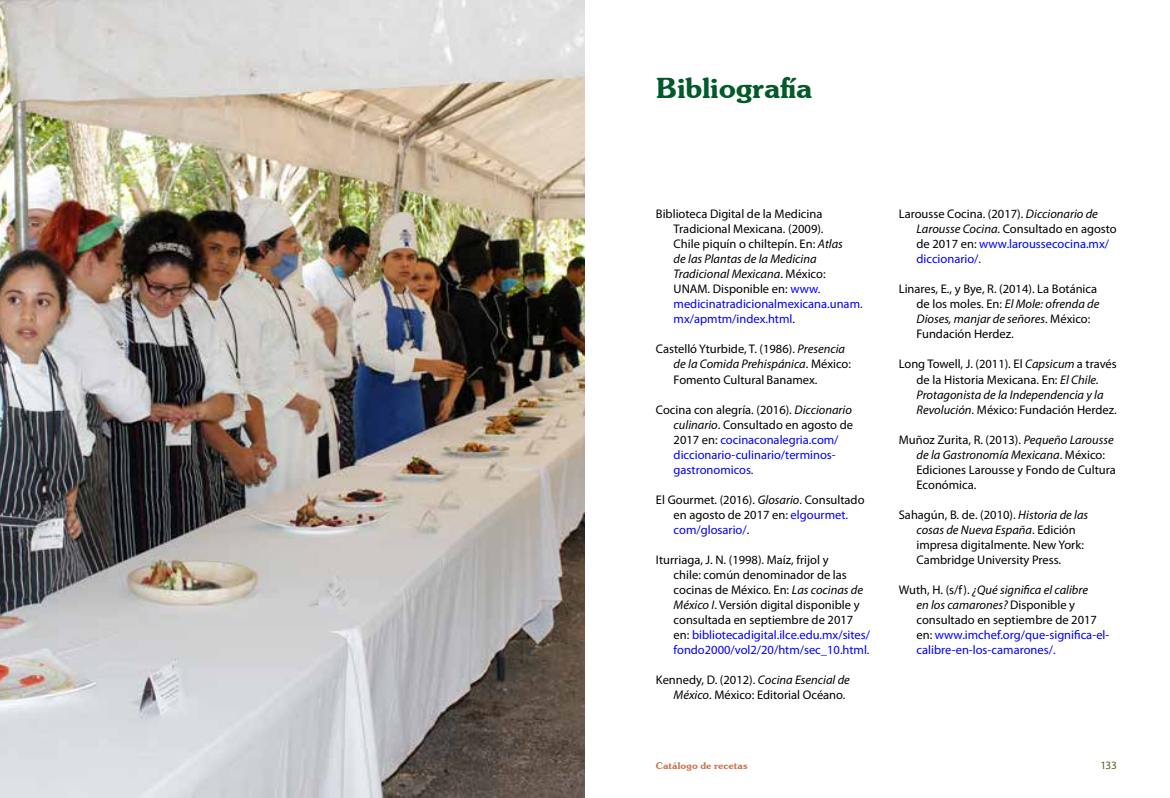
<style>
.page{position:relative;width:1170px;height:798px;background:#fff}
.page>*{position:absolute;margin:0;border:0;box-sizing:border-box;transform-origin:0 0}
.t1{font:600 30px "Souvenir Itc TEE";color:#005a2a}
.t2{font:12.5px/15px "Myriad Pro";color:#000}
.t3{font:12.5px/15px "Myriad Pro";color:#00f}
.t4{font:11.25px "Myriad Pro";color:#59611d}
.t5{font:600 10px "Souvenir Itc TEE";letter-spacing:.02em;color:#c6744c}
.s1{font-style:italic}
.s2{color:#00f}
.s3{color:#000}
.s4{font-style:italic;color:#000}
</style>
<div class="page">
<img style="left:0;top:0;width:585px;height:797px">
<h1 class="t1" style="left:656px;top:70px;width:158px">Bibliografía</h1>
<p class="t2" style="left:673px;top:206px;width:190px;text-indent:-18px">Biblioteca Digital de la Medicina<br>Tradicional Mexicana. (2009).<br>Chile piquín o chiltepín. En: <span class="s1">Atlas<br>de las Plantas de la Medicina<br>Tradicional Mexicana</span>. México:<br>UNAM. Disponible en: <span class="s2">www. medicinatradicionalmexicana.unam. mx/apmtm/index.html</span>.</p>
<p class="t2" style="left:673px;top:341px;width:179px;text-indent:-18px">Castelló Yturbide, T. (1986). <span class="s1">Presencia de la Comida Prehispánica</span>. México:<br>Fomento Cultural Banamex.</p>
<p class="t3" style="left:673px;top:401px;width:181px;text-indent:-18px"><span class="s3">Cocina con alegría. (2016).</span> <span class="s4">Diccionario culinario</span><span class="s3">. Consultado en agosto de<br>2017 en:</span> cocinaconalegria.com/ diccionario-culinario/terminos&shy;gastronomicos.</p>
<p class="t2" style="left:673px;top:491px;width:192px;text-indent:-18px">El Gourmet. (2016). <span class="s1">Glosario</span>. Consultado en agosto de 2017 en: <span class="s2">elgourmet. com/glosario/</span>.</p>
<p class="t2" style="left:673px;top:551px;width:198px;text-indent:-18px">Iturriaga, J. N. (1998). Maíz, frijol y<br>chile: común denominador de las cocinas de México. En: <span class="s1">Las cocinas de México I</span>. Versión digital disponible y consultada en septiembre de 2017 en: <span class="s2">bibliotecadigital.ilce.edu.mx/sites/ fondo2000/vol2/20/htm/sec_10.html.</span></p>
<p class="t2" style="left:673px;top:671px;width:178px;text-indent:-18px">Kennedy, D. (2012). <span class="s1">Cocina Esencial de<br>México</span>. México: Editorial Océano.</p>
<p class="t2" style="left:916px;top:206px;width:202px;text-indent:-18px">Larousse Cocina. (2017). <span class="s1">Diccionario de Larousse Cocina</span>. Consultado en agosto de 2017 en: <span class="s2">www.laroussecocina.mx/ diccionario/.</span></p>
<p class="t2" style="left:916px;top:281px;width:184px;text-indent:-18px">Linares, E., y Bye, R. (2014). La Botánica de los moles. En: <span class="s1">El Mole: ofrenda de<br>Dioses, manjar de señores</span>. México:<br>Fundación Herdez.</p>
<p class="t2" style="left:916px;top:356px;width:202px;text-indent:-18px">Long Towell, J. (2011). El <span class="s1">Capsicum</span> a través de la Historia Mexicana. En: <span class="s1">El Chile.<br>Protagonista de la Independencia y la Revolución</span>. México: Fundación Herdez.</p>
<p class="t2" style="left:916px;top:431px;width:201px;text-indent:-18px">Muñoz Zurita, R. (2013). <span class="s1">Pequeño Larousse de la Gastronomía Mexicana</span>. México:<br>Ediciones Larousse y Fondo de Cultura<br>Económica.</p>
<p class="t2" style="left:916px;top:506px;width:173px;text-indent:-18px">Sahagún, B. de. (2010). <span class="s1">Historia de las cosas de Nueva España</span>. Edición impresa digitalmente. New York:<br>Cambridge University Press.</p>
<p class="t3" style="left:916px;top:581px;width:194px;text-indent:-18px"><span class="s3">Wuth, H. (s/f).</span> <span class="s4">¿Qué significa el calibre<br>en los camarones?</span> <span class="s3">Disponible y consultado en septiembre de 2017 en:</span> www.imchef.org/que-significa-el&shy;calibre-en-los-camarones/.</p>
<p class="t5" style="left:656px;top:759px;width:93px">Catálogo de recetas</p>
<p class="t4" style="left:1100px;top:758px;width:18px">133</p>
</div>
